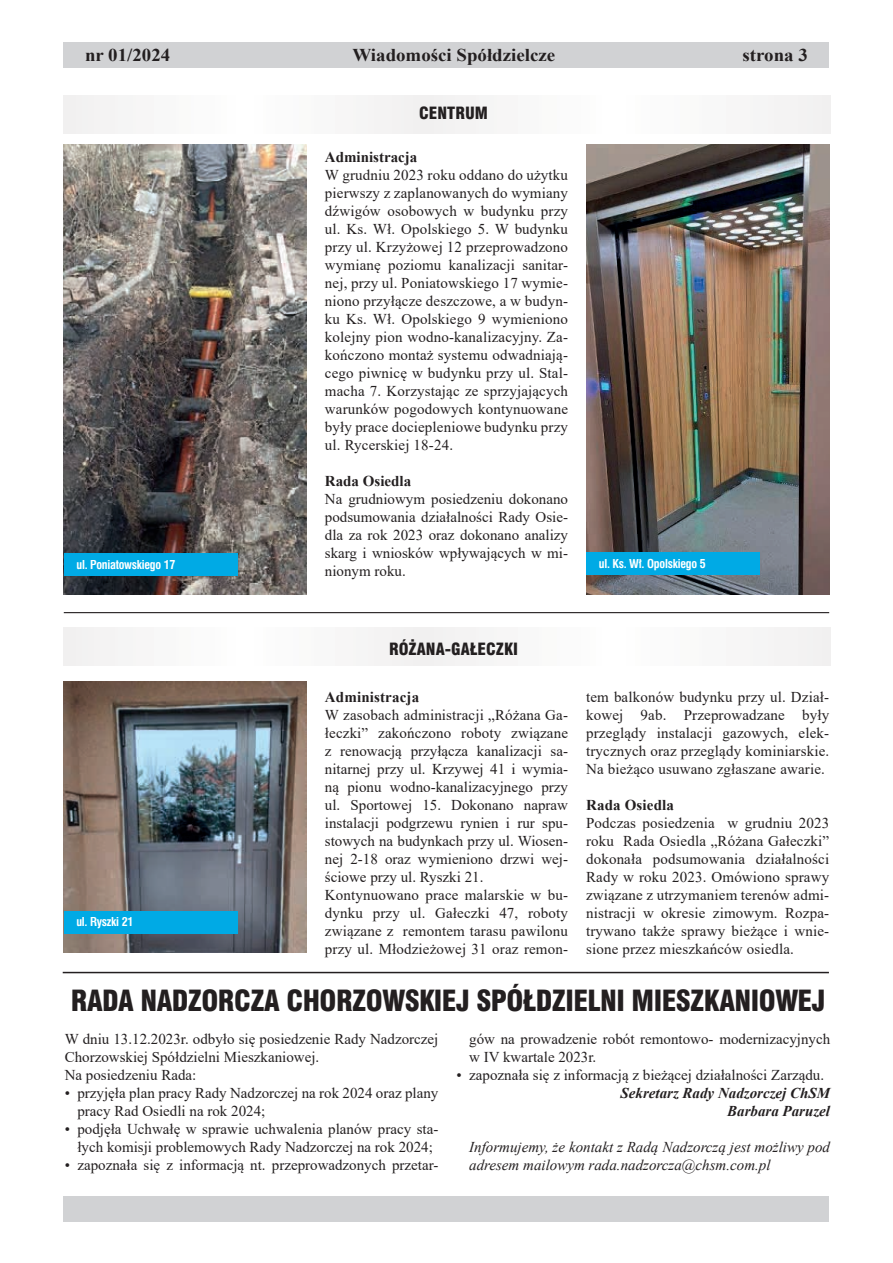
<style>
.page{position:relative;width:893px;height:1263px;background:#fff}
.page>*{position:absolute;margin:0;border:0;box-sizing:border-box;transform-origin:0 0}
.t1{font:28.5px "Swis 721 Blk Cn EU";letter-spacing:-.02em;color:#231f20}
.t2{font:700 18px "Times New Roman";color:#231f20;scale:1.05 1}
.t3{font:16.5px "Swis 721 Blk Cn EU";color:#231f20}
.t4{font:15px/18px "Times New Roman";color:#231f20}
.t5{font:italic 15px/18px "Times New Roman";color:#231f20}
.t6{font:700 15px "Times New Roman";letter-spacing:.005em;color:#231f20}
.t7{font:italic 700 15px/18px "Times New Roman";color:#231f20;text-align:right}
.t8{font:700 12px "Swis 721 Cn EU";letter-spacing:-.02em;color:#fff}
</style>
<div class="page">
<div style="left:64px;top:42px;width:765px;height:26px;background:#d1d2d4"></div>
<div style="left:64px;top:1196px;width:765px;height:26px;background:#d1d2d4"></div>
<div style="left:64px;top:95px;width:766px;height:38px;background:#f8f8f8"></div>
<div style="left:64px;top:627px;width:766px;height:38px;background:#f8f8f8"></div>
<img style="left:586px;top:144px;width:243px;height:450px">
<img style="left:64px;top:144px;width:243px;height:450px">
<hr style="left:64px;top:612px;width:765px;height:1px;background:#231f20">
<div style="left:586px;top:552px;width:174px;height:23px;background:#00aae5"></div>
<div style="left:64px;top:553px;width:174px;height:23px;background:#00aae5"></div>
<img style="left:64px;top:681px;width:243px;height:272px">
<div style="left:64px;top:911px;width:174px;height:22px;background:#00aae5"></div>
<hr style="left:63px;top:972px;width:766px;height:1px;background:#231f20">
<p class="t2" style="left:85px;top:42px;width:83px">nr 01/2024</p>
<p class="t2" style="left:352px;top:42px;width:195px">Wiadomości Spółdzielcze</p>
<p class="t2" style="left:743px;top:42px;width:64px">strona 3</p>
<p class="t3" style="left:419px;top:103px;width:70px">CENTRUM</p>
<p class="t6" style="left:325px;top:146px;width:94px">Administracja</p>
<p class="t4" style="left:325px;top:166px;width:245px;text-align:justify">W grudniu 2023 roku oddano do użytku pierwszy z zaplanowanych do wymiany dźwigów osobowych w budynku przy ul. Ks. Wł. Opolskiego 5. W budynku przy ul. Krzyżowej 12 przeprowadzono wymianę poziomu kanalizacji sanitar&shy;nej, przy ul. Poniatowskiego 17 wymie&shy;niono przyłącze deszczowe, a w budyn&shy;ku Ks. Wł. Opolskiego 9 wymieniono kolejny pion wodno-kanalizacyjny. Za&shy;kończono montaż systemu odwadniają&shy;cego piwnicę w budynku przy ul. Stal&shy;macha 7. Korzystając ze sprzyjających warunków pogodowych kontynuowane były prace dociepleniowe budynku przy ul. Rycerskiej 18-24.</p>
<p class="t6" style="left:325px;top:470px;width:88px">Rada Osiedla</p>
<p class="t4" style="left:325px;top:490px;width:245px;text-align:justify">Na grudniowym posiedzeniu dokonano podsumowania działalności Rady Osie&shy;dla za rok 2023 oraz dokonano analizy skarg i wniosków wpływających w mi&shy;nionym roku.</p>
<p class="t8" style="left:77px;top:557px;width:101px">ul. Poniatowskiego 17</p>
<p class="t8" style="left:599px;top:556px;width:108px">ul. Ks. Wł. Opolskiego 5</p>
<p class="t8" style="left:76px;top:915px;width:59px">ul. Ryszki 21</p>
<p class="t3" style="left:389px;top:638px;width:130px">RÓŻANA-GAŁECZKI</p>
<p class="t6" style="left:325px;top:686px;width:96px">Administracja</p>
<p class="t4" style="left:325px;top:706px;width:245px">W zasobach administracji „Różana Ga&shy;łeczki” zakończono roboty związane z renowacją przyłącza kanalizacji sa&shy;nitarnej przy ul. Krzywej 41 i wymia&shy;ną pionu wodno-kanalizacyjnego przy ul. Sportowej 15. Dokonano napraw instalacji podgrzewu rynien i rur spu&shy;stowych na budynkach przy ul. Wiosen&shy;nej 2-18 oraz wymieniono drzwi wej&shy;ściowe przy ul. Ryszki 21.<br>Kontynuowano prace malarskie w bu&shy;dynku przy ul. Gałeczki 47, roboty związane z remontem tarasu pawilonu przy ul. Młodzieżowej 31 oraz remon-</p>
<p class="t4" style="left:586px;top:688px;width:245px;text-align:justify">tem balkonów budynku przy ul. Dział&shy;kowej 9ab. Przeprowadzane były przeglądy instalacji gazowych, elek&shy;trycznych oraz przeglądy kominiarskie.<br>Na bieżąco usuwano zgłaszane awarie.</p>
<p class="t6" style="left:586px;top:794px;width:89px">Rada Osiedla</p>
<p class="t4" style="left:586px;top:814px;width:245px;text-align:justify">Podczas posiedzenia w grudniu 2023 roku Rada Osiedla „Różana Gałeczki” dokonała podsumowania działalności Rady w roku 2023. Omówiono sprawy związane z utrzymaniem terenów admi&shy;nistracji w okresie zimowym. Rozpa&shy;trywano także sprawy bieżące i wnie&shy;sione przez mieszkańców osiedla.</p>
<h1 class="t1" style="left:71px;top:983px;width:756px">RADA NADZORCZA CHORZOWSKIEJ SPÓŁDZIELNI MIESZKANIOWEJ</h1>
<p class="t4" style="left:65px;top:1030px;width:375px">W dniu 13.12.2023r. odbyło się posiedzenie Rady Nadzorczej<br>Chorzowskiej Spółdzielni Mieszkaniowej.<br>Na posiedzeniu Rada:</p>
<p class="t4" style="left:77px;top:1084px;width:362px;text-indent:-13px">• przyjęła plan pracy Rady Nadzorczej na rok 2024 oraz plany pracy Rad Osiedli na rok 2024;</p>
<p class="t4" style="left:65px;top:1120px;width:375px;text-align:center">• podjęła Uchwałę w sprawie uchwalenia planów pracy sta&shy;łych komisji problemowych Rady Nadzorczej na rok 2024;</p>
<p class="t4" style="left:65px;top:1156px;width:375px">• zapoznała się z informacją nt. przeprowadzonych przetar-</p>
<p class="t4" style="left:469px;top:1030px;width:362px">gów na prowadzenie robót remontowo- modernizacyjnych w IV kwartale 2023r.</p>
<p class="t4" style="left:456px;top:1066px;width:369px">• zapoznała się z informacją z bieżącej działalności Zarządu.</p>
<p class="t7" style="left:620px;top:1084px;width:211px">Sekretarz Rady Nadzorczej ChSM<br>Barbara Paruzel</p>
<p class="t5" style="left:469px;top:1138px;width:362px">Informujemy, że kontakt z Radą Nadzorczą jest możliwy pod adresem mailowym rada.nadzorcza@chsm.com.pl</p>
</div>
